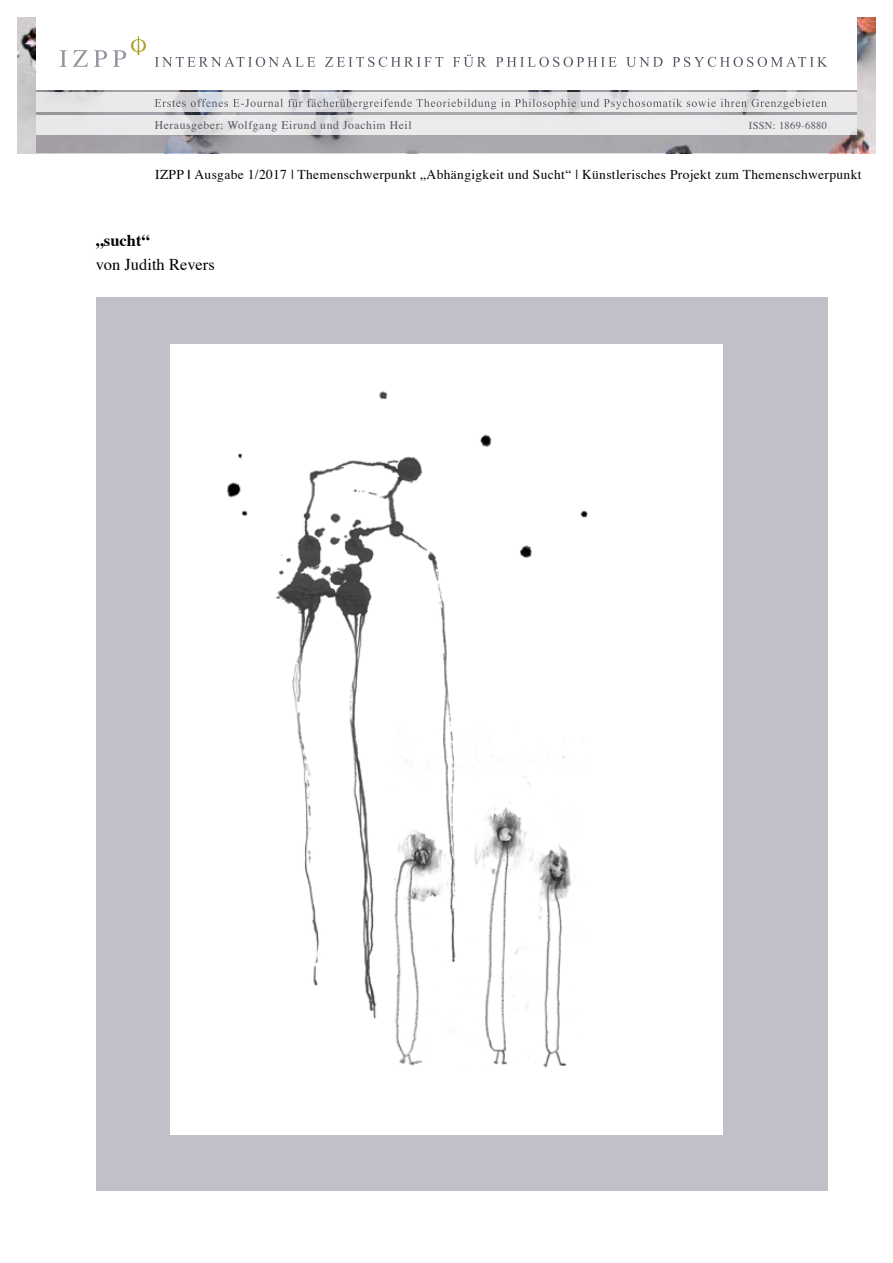
<style>
.page{position:relative;width:893px;height:1263px;background:#fff}
.page>*{position:absolute;margin:0;border:0;box-sizing:border-box;transform-origin:0 0}
.t1{font:16.5px "Times";color:#000}
.t2{font:700 16.5px "Times";color:#000}
.t3{font:13.5px "Times";letter-spacing:.025em;color:#000}
.t4{font:11.7px "Times";letter-spacing:.05em;color:#595562}
.t5{font:10.5px "Times";letter-spacing:.03em;color:#595562}
.s1{font-weight:700}
</style>
<div class="page">
<div style="left:96px;top:298px;width:732px;height:893px;background:#c1bfc7"></div>
<img style="left:17px;top:17px;width:859px;height:136px">
<svg style="left:36px;top:90px;width:821px;height:63px;fill:#a6a5aa"></svg>
<div style="left:36px;top:115px;width:821px;height:19px;background:#eaeaeb"></div>
<svg style="left:36px;top:93px;width:821px;height:19px;fill:#eae9eb"></svg>
<div style="left:36px;top:13px;width:821px;height:77px;background:#fff"></div>
<svg style="left:155px;top:55px;width:673px;height:12px"></svg>
<svg style="left:155px;top:99px;width:672px;height:10px"></svg>
<svg style="left:60px;top:50px;width:7px;height:17px"></svg>
<svg style="left:73px;top:50px;width:15px;height:17px"></svg>
<svg style="left:94px;top:50px;width:13px;height:17px"></svg>
<svg style="left:113px;top:36px;width:33px;height:31px"></svg>
<div style="left:170px;top:344px;width:553px;height:790px;background:#fff"></div>
<p class="t4" style="left:155px;top:114px;width:258px">Herausgeber: Wolfgang Eirund und Joachim Heil</p>
<p class="t5" style="left:749px;top:115px;width:80px">ISSN: 1869-6880</p>
<p class="t3" style="left:155px;top:161px;width:708px">IZPP <span class="s1">|</span> Ausgabe 1/2017 | Themenschwerpunkt „Abhängigkeit und Sucht“ | Künstlerisches Projekt zum Themenschwerpunkt</p>
<p class="t2" style="left:96px;top:225px;width:56px">„sucht“</p>
<p class="t1" style="left:96px;top:249px;width:121px">von Judith Revers</p>
</div>
